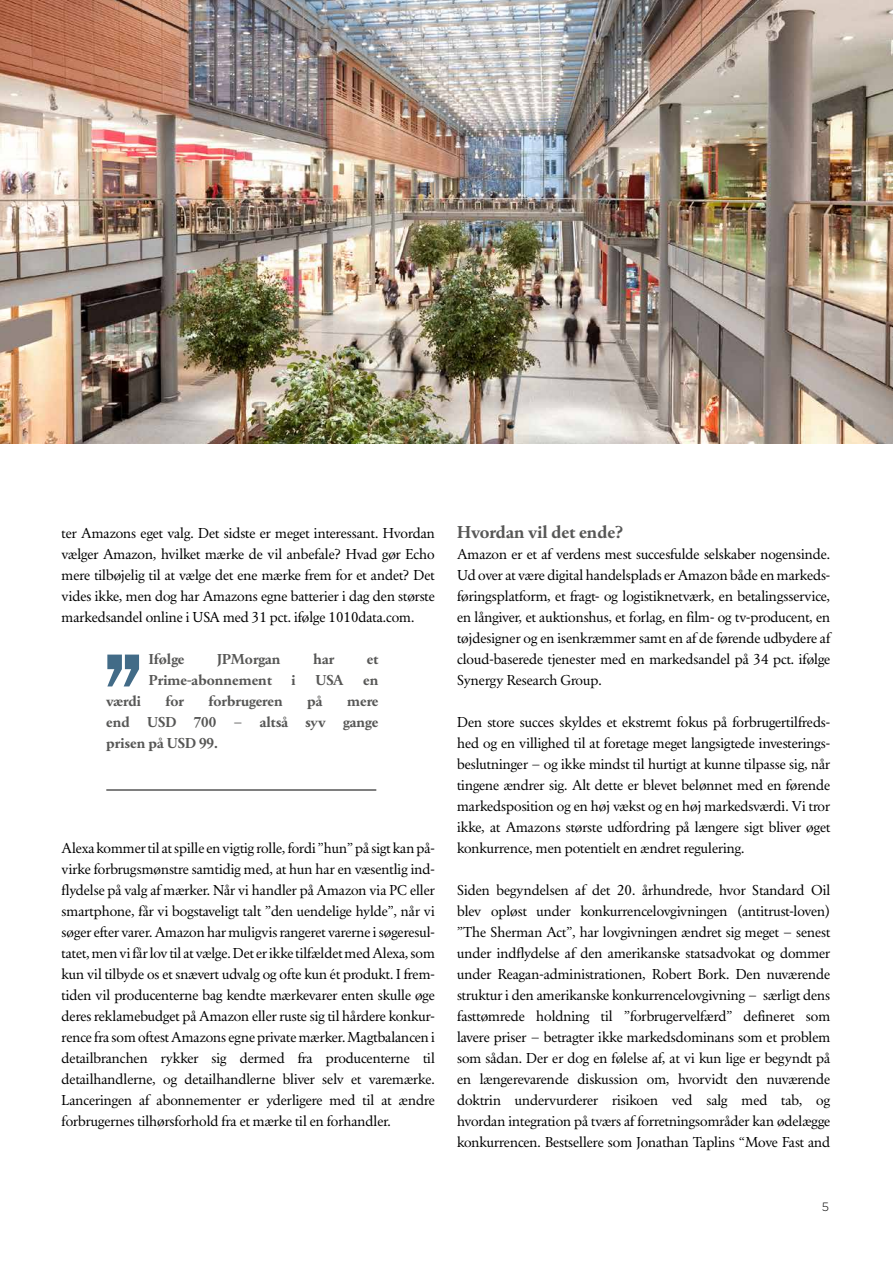
<style>
.page{position:relative;width:893px;height:1263px;background:#fff}
.page>*{position:absolute;margin:0;border:0;box-sizing:border-box;transform-origin:0 0}
.t1{font:700 18px "Primo Serif";color:#575756}
.t2{font:15px/21px "Primo Serif";color:#000;text-align:justify}
.t3{font:700 15px/21px "Primo Serif";color:#575756;text-align:justify}
.t4{font:300 12px "Gotham";color:#000}
</style>
<div class="page">
<hr style="left:106px;top:790px;width:270px;height:1px;background:#000">
<svg style="left:107px;top:654px;width:32px;height:32px"></svg>
<img style="left:1px;top:0;width:892px;height:444px">
<p class="t2" style="left:62px;top:522px;width:375px">ter Amazons eget valg. Det sidste er meget interessant. Hvordan vælger Amazon, hvilket mærke de vil anbefale? Hvad gør Echo mere tilbøjelig til at vælge det ene mærke frem for et andet? Det vides ikke, men dog har Amazons egne batterier i dag den største markedsandel online i USA med 31 pct. ifølge 1010data.com.</p>
<p class="t3" style="left:149px;top:649px;width:37px">Ifølge</p>
<p class="t3" style="left:217px;top:649px;width:65px">JPMorgan</p>
<p class="t3" style="left:313px;top:649px;width:23px">har</p>
<p class="t3" style="left:367px;top:649px;width:13px">et</p>
<p class="t3" style="left:149px;top:670px;width:125px">Prime-abonnement</p>
<p class="t3" style="left:292px;top:670px;width:6px">i</p>
<p class="t3" style="left:315px;top:670px;width:30px">USA</p>
<p class="t3" style="left:363px;top:670px;width:17px">en</p>
<p class="t3" style="left:106px;top:691px;width:36px">værdi</p>
<p class="t3" style="left:166px;top:691px;width:20px">for</p>
<p class="t3" style="left:209px;top:691px;width:76px">forbrugeren</p>
<p class="t3" style="left:307px;top:691px;width:17px">på</p>
<p class="t3" style="left:106px;top:691px;width:274px;text-indent:241px">mere end USD 700 – altså syv gange prisen på USD 99.</p>
<p class="t2" style="left:62px;top:837px;width:375px">Alexa kommer til at spille en vigtig rolle, fordi ”hun” på sigt kan på&shy;virke forbrugsmønstre samtidig med, at hun har en væsentlig ind&shy;flydelse på valg af mærker. Når vi handler på Amazon via PC eller smartphone, får vi bogstaveligt talt ”den uendelige hylde”, når vi søger efter varer. Amazon har muligvis rangeret varerne i søgeresul&shy;tatet, men vi får lov til at vælge. Det er ikke tilfældet med Alexa, som kun vil tilbyde os et snævert udvalg og ofte kun ét produkt. I frem&shy;tiden vil producenterne bag kendte mærkevarer enten skulle øge deres reklamebudget på Amazon eller ruste sig til hårdere konkur&shy;rence fra som oftest Amazons egne private mærker. Magtbalancen i detailbranchen rykker sig dermed fra producenterne til detailhandlerne, og detailhandlerne bliver selv et varemærke.<br>Lanceringen af abonnementer er yderligere med til at ændre forbrugernes tilhørsforhold fra et mærke til en forhandler.</p>
<p class="t1" style="left:457px;top:521px;width:168px">Hvordan vil det ende?</p>
<p class="t2" style="left:457px;top:543px;width:375px">Amazon er et af verdens mest succesfulde selskaber nogensinde.<br>Ud over at være digital handelsplads er Amazon både en markeds&shy;føringsplatform, et fragt- og logistiknetværk, en betalingsservice, en långiver, et auktionshus, et forlag, en film- og tv-producent, en tøjdesigner og en isenkræmmer samt en af de førende udbydere af cloud-baserede tjenester med en markedsandel på 34 pct. ifølge Synergy Research Group.</p>
<p class="t2" style="left:457px;top:711px;width:375px">Den store succes skyldes et ekstremt fokus på forbrugertilfreds&shy;hed og en villighed til at foretage meget langsigtede investerings&shy;beslutninger – og ikke mindst til hurtigt at kunne tilpasse sig, når tingene ændrer sig. Alt dette er blevet belønnet med en førende markedsposition og en høj vækst og en høj markedsværdi. Vi tror ikke, at Amazons største udfordring på længere sigt bliver øget konkurrence, men potentielt en ændret regulering.</p>
<p class="t2" style="left:457px;top:879px;width:375px">Siden begyndelsen af det 20. århundrede, hvor Standard Oil blev opløst under konkurrencelovgivningen (antitrust-loven) ”The Sherman Act”, har lovgivningen ændret sig meget – senest under indflydelse af den amerikanske statsadvokat og dommer under Reagan-administrationen, Robert Bork. Den nuværende struktur i den amerikanske konkurrencelovgivning – særligt dens fasttømrede holdning til ”forbrugervelfærd” defineret som lavere priser – betragter ikke markedsdominans som et problem som sådan. Der er dog en følelse af, at vi kun lige er begyndt på en længerevarende diskussion om, hvorvidt den nuværende doktrin undervurderer risikoen ved salg med tab, og hvordan integration på tværs af forretningsområder kan ødelægge konkurrencen. Bestsellere som Jonathan Taplins “Move Fast and</p>
<p class="t4" style="left:822px;top:1199px;width:9px">5</p>
</div>
